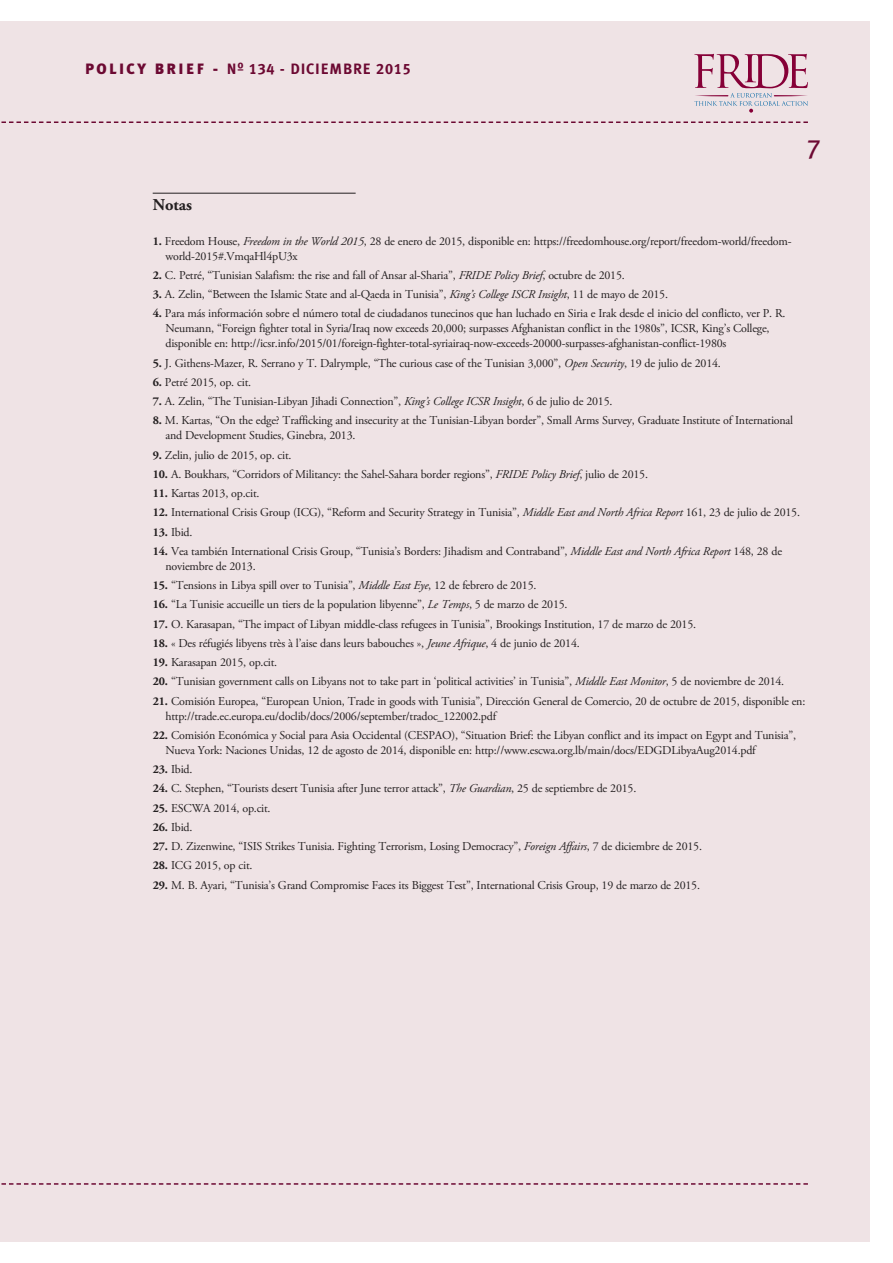
<style>
.page{position:relative;width:893px;height:1263px;background:#fff}
.page>*{position:absolute;margin:0;border:0;box-sizing:border-box;transform-origin:0 0}
.t1{font:27px "Meta Plus Book Caps";color:#6c0932}
.t2{font:700 16.5px "Adobe Garamond Pro";color:#231f20}
.t3{font:15px "Meta Plus Bold Caps";letter-spacing:.055em;color:#6c0932}
.t4{font:12px/15px "Adobe Garamond Pro";letter-spacing:-.015em;color:#231f20}
.s1{font-family:"Meta Plus";font-weight:900}
.s2{font-weight:700}
.s3{font-style:italic}
</style>
<div class="page">
<div style="left:0;top:22px;width:869px;height:1220px;background:#efe3e5"></div>
<svg style="left:694px;top:54px;width:114px;height:58px"></svg>
<svg style="left:1px;top:121px;width:807px;height:2px"></svg>
<svg style="left:1px;top:1183px;width:807px;height:2px"></svg>
<hr style="left:153px;top:193px;width:203px;height:1px;background:#231f20">
<p class="t3" style="left:85px;top:60px;width:327px"><span class="s1">POLICY BRIEF -</span> Nº 134 - DICIEMBRE 2015</p>
<h1 class="t1" style="left:806px;top:133px;width:16px">7</h1>
<h2 class="t2" style="left:153px;top:195px;width:41px">Notas</h2>
<p class="t4" style="left:165px;top:234px;width:628px;text-indent:-13px"><span class="s2">1.</span> Freedom House, <span class="s3">Freedom in the World 2015</span>, 28 de enero de 2015, disponible en: https://freedomhouse.org/report/freedom-world/freedom&shy;world-2015#.VmqaHl4pU3x</p>
<p class="t4" style="left:153px;top:269px;width:474px"><span class="s2">2.</span> C. Petré, “Tunisian Salafism: the rise and fall of Ansar al-Sharia”, <span class="s3">FRIDE Policy Brief</span>, octubre de 2015.</p>
<p class="t4" style="left:153px;top:288px;width:517px"><span class="s2">3.</span> A. Zelin, “Between the Islamic State and al-Qaeda in Tunisia”, <span class="s3">King’s College ISCR Insight</span>, 11 de mayo de 2015.</p>
<p class="t4" style="left:165px;top:307px;width:622px;text-indent:-13px"><span class="s2">4.</span> Para más información sobre el número total de ciudadanos tunecinos que han luchado en Siria e Irak desde el inicio del conflicto, ver P. R.<br>Neumann, “Foreign fighter total in Syria/Iraq now exceeds 20,000; surpasses Afghanistan conflict in the 1980s”, ICSR, King’s College, disponible en: http://icsr.info/2015/01/foreign-fighter-total-syriairaq-now-exceeds-20000-surpasses-afghanistan-conflict-1980s</p>
<p class="t4" style="left:153px;top:356px;width:570px"><span class="s2">5.</span> J. Githens-Mazer, R. Serrano y T. Dalrymple, “The curious case of the Tunisian 3,000”, <span class="s3">Open Security</span>, 19 de julio de 2014.</p>
<p class="t4" style="left:153px;top:376px;width:100px"><span class="s2">6.</span> Petré 2015, op. cit.</p>
<p class="t4" style="left:153px;top:395px;width:461px"><span class="s2">7.</span> A. Zelin, “The Tunisian-Libyan Jihadi Connection”, <span class="s3">King’s College ICSR Insight</span>, 6 de julio de 2015.</p>
<p class="t4" style="left:165px;top:414px;width:629px;text-indent:-13px"><span class="s2">8.</span> M. Kartas, “On the edge? Trafficking and insecurity at the Tunisian-Libyan border”, Small Arms Survey, Graduate Institute of International and Development Studies, Ginebra, 2013.</p>
<p class="t4" style="left:153px;top:448px;width:140px"><span class="s2">9.</span> Zelin, julio de 2015, op. cit.</p>
<p class="t4" style="left:153px;top:468px;width:497px"><span class="s2">10.</span> A. Boukhars, “Corridors of Militancy: the Sahel-Sahara border regions”, <span class="s3">FRIDE Policy Brief</span>, julio de 2015.</p>
<p class="t4" style="left:153px;top:487px;width:108px"><span class="s2">11.</span> Kartas 2013, op.cit.</p>
<p class="t4" style="left:153px;top:506px;width:649px"><span class="s2">12.</span> International Crisis Group (ICG), “Reform and Security Strategy in Tunisia”, <span class="s3">Middle East and North Africa Report</span> 161, 23 de julio de 2015.</p>
<p class="t4" style="left:153px;top:525px;width:41px"><span class="s2">13.</span> Ibid.</p>
<p class="t4" style="left:165px;top:545px;width:618px;text-indent:-13px"><span class="s2">14.</span> Vea también International Crisis Group, “Tunisia’s Borders: Jihadism and Contraband”, <span class="s3">Middle East and North Africa Report</span> 148, 28 de noviembre de 2013.</p>
<p class="t4" style="left:153px;top:579px;width:385px"><span class="s2">15.</span> “Tensions in Libya spill over to Tunisia”, <span class="s3">Middle East Eye</span>, 12 de febrero de 2015.</p>
<p class="t4" style="left:153px;top:598px;width:416px"><span class="s2">16.</span> “La Tunisie accueille un tiers de la population libyenne”, <span class="s3">Le Temps</span>, 5 de marzo de 2015.</p>
<p class="t4" style="left:153px;top:617px;width:545px"><span class="s2">17.</span> O. Karasapan, “The impact of Libyan middle-class refugees in Tunisia”, Brookings Institution, 17 de marzo de 2015.</p>
<p class="t4" style="left:153px;top:637px;width:429px"><span class="s2">18.</span> « Des réfugiés libyens très à l’aise dans leurs babouches », <span class="s3">Jeune Afrique</span>, 4 de junio de 2014.</p>
<p class="t4" style="left:153px;top:656px;width:126px"><span class="s2">19.</span> Karasapan 2015, op.cit.</p>
<p class="t4" style="left:153px;top:675px;width:633px"><span class="s2">20.</span> “Tunisian government calls on Libyans not to take part in ‘political activities’ in Tunisia”, <span class="s3">Middle East Monitor</span>, 5 de noviembre de 2014.</p>
<p class="t4" style="left:165px;top:694px;width:641px;text-indent:-13px"><span class="s2">21.</span> Comisión Europea, “European Union, Trade in goods with Tunisia”, Dirección General de Comercio, 20 de octubre de 2015, disponible en: http://trade.ec.europa.eu/doclib/docs/2006/september/tradoc_122002.pdf</p>
<p class="t4" style="left:165px;top:729px;width:632px;text-indent:-13px"><span class="s2">22.</span> Comisión Económica y Social para Asia Occidental (CESPAO), “Situation Brief: the Libyan conflict and its impact on Egypt and Tunisia”,<br>Nueva York: Naciones Unidas, 12 de agosto de 2014, disponible en: http://www.escwa.org.lb/main/docs/EDGDLibyaAug2014.pdf</p>
<p class="t4" style="left:153px;top:763px;width:41px"><span class="s2">23.</span> Ibid.</p>
<p class="t4" style="left:153px;top:782px;width:485px"><span class="s2">24.</span> C. Stephen, “Tourists desert Tunisia after June terror attack”, <span class="s3">The Guardian</span>, 25 de septiembre de 2015.</p>
<p class="t4" style="left:153px;top:801px;width:119px"><span class="s2">25.</span> ESCWA 2014, op.cit.</p>
<p class="t4" style="left:153px;top:821px;width:41px"><span class="s2">26.</span> Ibid.</p>
<p class="t4" style="left:153px;top:840px;width:551px"><span class="s2">27.</span> D. Zizenwine, “ISIS Strikes Tunisia. Fighting Terrorism, Losing Democracy”, <span class="s3">Foreign Affairs</span>, 7 de diciembre de 2015.</p>
<p class="t4" style="left:153px;top:859px;width:101px"><span class="s2">28.</span> ICG 2015, op cit.</p>
<p class="t4" style="left:153px;top:878px;width:549px"><span class="s2">29.</span> M. B. Ayari, “Tunisia’s Grand Compromise Faces its Biggest Test”, International Crisis Group, 19 de marzo de 2015.</p>
</div>
